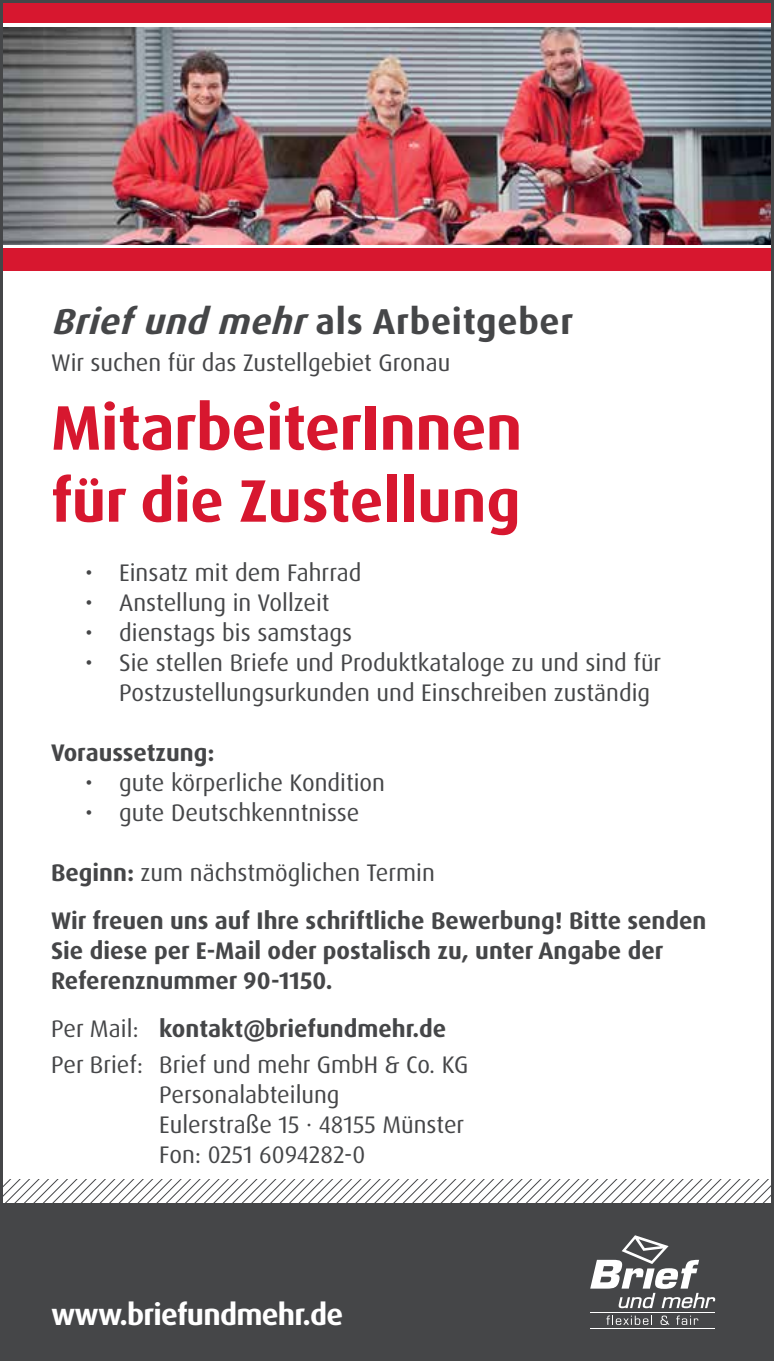
<style>
.page{position:relative;width:774px;height:1361px;background:#fff}
.page>*{position:absolute;margin:0;border:0;box-sizing:border-box;transform-origin:0 0}
.t1{font:700 63px "Dax OT";letter-spacing:-.01em;color:#d7172f}
.t2{font:700 60px "Dax OT";letter-spacing:-.005em;color:#d7172f}
.t3{font:700 36px "Dax OT";letter-spacing:.02em;color:#454648}
.t4{font:700 30px "Dax OT";letter-spacing:-.025em;color:#fff}
.t5{font:24px/30px "Dax OT";color:#454648}
.t6{font:700 24px/48px "Dax OT";color:#454648}
.s1{font-style:italic}
.s2{font-weight:400}
.s3{font-weight:700}
</style>
<div class="page">
<div style="left:0;top:0;width:773px;height:23px;background:#d7172f"></div>
<div style="left:0;top:248px;width:773px;height:22px;background:#d7172f"></div>
<img style="left:4px;top:27px;width:765px;height:217px">
<div style="left:0;top:1202px;width:773px;height:159px;background:#454648"></div>
<svg style="left:4px;top:1179px;width:765px;height:23px"></svg>
<svg style="left:590px;top:1235px;width:124px;height:73px"></svg>
<hr style="left:589px;top:1312px;width:125px;height:1px;background:#fff">
<hr style="left:589px;top:1328px;width:125px;height:1px;background:#fff">
<svg style="left:606px;top:1315px;width:43px;height:10px"></svg>
<svg style="left:660px;top:1315px;width:9px;height:10px"></svg>
<svg style="left:676px;top:1315px;width:21px;height:10px"></svg>
<h3 class="t3" style="left:51px;top:298px;width:523px"><span class="s1">Briefundmehr</span>als Arbeitgeber</h3>
<p class="t5" style="left:51px;top:348px;width:400px">Wir suchen für das Zustellgebiet Gronau</p>
<h1 class="t1" style="left:51px;top:387px;width:472px">MitarbeiterInnen</h1>
<h2 class="t2" style="left:51px;top:462px;width:470px">für die Zustellung</h2>
<p class="t5" style="left:85px;top:557px;width:278px">• Einsatz mit dem Fahrrad</p>
<p class="t5" style="left:85px;top:587px;width:246px">• Anstellung in Vollzeit</p>
<p class="t5" style="left:85px;top:617px;width:268px">• dienstags bis samstags</p>
<p class="t5" style="left:119px;top:647px;width:543px;text-indent:-34px">• Sie stellen Briefe und Produktkataloge zu und sind für<br>Postzustellungsurkunden und Einschreiben zuständig</p>
<p class="t6" style="left:51px;top:728px;width:165px">Voraussetzung:</p>
<p class="t5" style="left:85px;top:767px;width:301px">• gute körperliche Kondition</p>
<p class="t5" style="left:85px;top:797px;width:276px">• gute Deutschkenntnisse</p>
<p class="t6" style="left:51px;top:848px;width:656px">Beginn: <span class="s2">zum nächstmöglichen Termin<br></span>Wir freuen uns auf Ihre schriftliche Bewerbung! Bitte senden</p>
<p class="t6" style="left:51px;top:935px;width:613px;line-height:30px">Sie diese per E-Mail oder postalisch zu, unter Angabe der<br>Referenznummer 90-1150.</p>
<p class="t5" style="left:51px;top:1010px;width:418px;line-height:36px">Per Mail: <span class="s3">kontakt@briefundmehr.de<br></span>Per Brief: Brief und mehr GmbH &amp; Co. KG</p>
<p class="t5" style="left:159px;top:1079px;width:306px">Personalabteilung<br>Eulerstraße 15 · 48155 Münster<br>Fon: 0251 6094282-0</p>
<p class="t4" style="left:51px;top:1295px;width:293px">www.briefundmehr.de</p>
</div>
